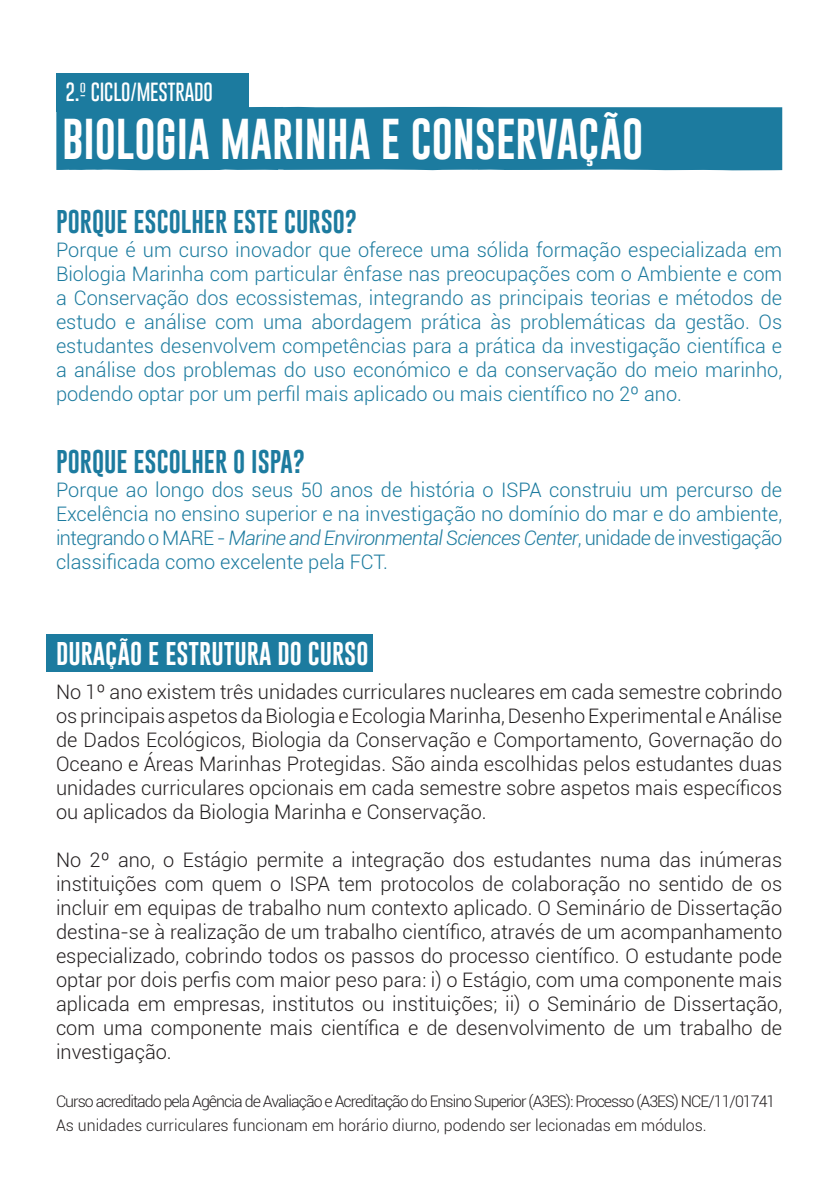
<style>
.page{position:relative;width:838px;height:1189px;background:#fff}
.page>*{position:absolute;margin:0;border:0;box-sizing:border-box;transform-origin:0 0}
.t1{font:42px "Gobold";color:#fff}
.Titulos{font:24px "Gobold";color:#1c7b9f}
.Texto_Geral{font:24px "Gobold";color:#fff}
.Texto_Geral-2{font:300 20px/24px "Roboto";color:#231f20;text-align:justify}
.Texto_Geral-3{font:300 20px/24px "Roboto";color:#1c7b9f;text-align:justify}
.t2{font:100 19.2px "Gobold";letter-spacing:-.01em;color:#fff}
.Texto_Geral-4{font:300 16px "Roboto";letter-spacing:-.06em;color:#231f20}
.Texto_Geral-5{font:300 16px "Roboto";color:#231f20}
.s1{font-style:italic}
</style>
<div class="page">
<div style="left:56px;top:107px;width:727px;height:63px;background:#1c7b9f"></div>
<div style="left:56px;top:73px;width:193px;height:39px;background:#1c7b9f"></div>
<div style="left:46px;top:634px;width:327px;height:38px;background:#1c7b9f"></div>
<p class="t2" style="left:65px;top:79px;width:149px">2.º CICLO/MESTRADO</p>
<p class="t1" style="left:62px;top:112px;width:583px">BIOLOGIA MARINHA E CONSERVAÇÃO</p>
<p class="Titulos" style="left:56px;top:206px;width:303px">PORQUE ESCOLHER ESTE CURSO?</p>
<p class="Texto_Geral-3" style="left:56px;top:237px;width:728px">Porque é um curso inovador que oferece uma sólida formação especializada em Biologia Marinha com particular ênfase nas preocupações com o Ambiente e com a Conservação dos ecossistemas, integrando as principais teorias e métodos de estudo e análise com uma abordagem prática às problemáticas da gestão. Os estudantes desenvolvem competências para a prática da investigação científica e a análise dos problemas do uso económico e da conservação do meio marinho, podendo optar por um perfil mais aplicado ou mais científico no 2º ano.</p>
<p class="Titulos" style="left:56px;top:446px;width:251px">PORQUE ESCOLHER O ISPA?</p>
<p class="Texto_Geral-3" style="left:56px;top:477px;width:728px">Porque ao longo dos seus 50 anos de história o ISPA construiu um percurso de Excelência no ensino superior e na investigação no domínio do mar e do ambiente, integrando o MARE - <span class="s1">Marine and Environmental Sciences Center</span>, unidade de investigação classificada como excelente pela FCT.</p>
<p class="Texto_Geral" style="left:56px;top:638px;width:314px">DURAÇÃO E ESTRUTURA DO CURSO</p>
<p class="Texto_Geral-2" style="left:56px;top:679px;width:728px">No 1º ano existem três unidades curriculares nucleares em cada semestre cobrindo os principais aspetos da Biologia e Ecologia Marinha, Desenho Experimental e Análise de Dados Ecológicos, Biologia da Conservação e Comportamento, Governação do Oceano e Áreas Marinhas Protegidas. São ainda escolhidas pelos estudantes duas unidades curriculares opcionais em cada semestre sobre aspetos mais específicos ou aplicados da Biologia Marinha e Conservação.</p>
<p class="Texto_Geral-2" style="left:56px;top:847px;width:728px">No 2º ano, o Estágio permite a integração dos estudantes numa das inúmeras instituições com quem o ISPA tem protocolos de colaboração no sentido de os incluir em equipas de trabalho num contexto aplicado. O Seminário de Dissertação destina-se à realização de um trabalho científico, através de um acompanhamento especializado, cobrindo todos os passos do processo científico. O estudante pode optar por dois perfis com maior peso para: i) o Estágio, com uma componente mais aplicada em empresas, institutos ou instituições; ii) o Seminário de Dissertação, com uma componente mais científica e de desenvolvimento de um trabalho de investigação.</p>
<p class="Texto_Geral-4" style="left:56px;top:1090px;width:721px">Curso acreditado pela Agência de Avaliação e Acreditação do Ensino Superior (A3ES): Processo (A3ES) NCE/11/01741</p>
<p class="Texto_Geral-5" style="left:56px;top:1114px;width:652px">As unidades curriculares funcionam em horário diurno, podendo ser lecionadas em módulos.</p>
</div>
